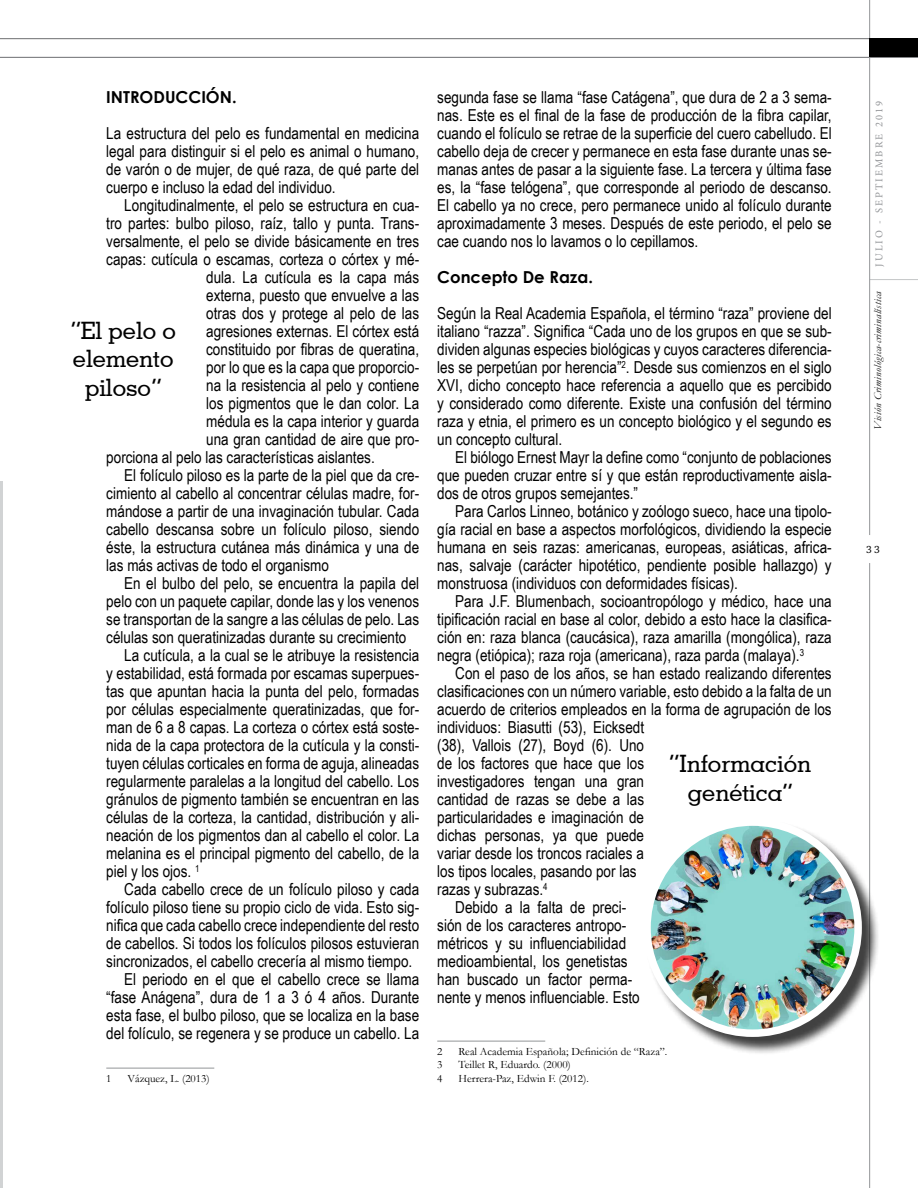
<style>
.page{position:relative;width:918px;height:1188px;background:#fff}
.page>*{position:absolute;margin:0;border:0;box-sizing:border-box;transform-origin:0 0}
.t1{font:500 24px/28.8px "Geometric Slab 703 BT";color:#000;text-align:center}
.t2{font:16.5px/18px "Arial Narrow";color:#000;text-align:justify}
.t3{font:700 16.5px "Century Gothic";color:#000}
.t4{font:11.25px "Garamond";color:#000}
.t5{font:italic 10.5px "Garamond";color:#000}
.t6{font:10.5px "Minion Pro";letter-spacing:.2em;color:#939598}
.t7{font:10.5px "Charter ITC Std";color:#000}
</style>
<div class="page">
<hr style="left:0;top:481px;width:3px;height:707px;background:#d1d3d4">
<hr style="left:870px;top:279px;width:48px;height:1px;background:#c4c6c8">
<hr style="left:0;top:57px;width:918px;height:1px;background:#6d6e71">
<hr style="left:0;top:38px;width:918px;height:1px;background:#6d6e71">
<hr style="left:869px;top:0;width:1px;height:535px;background:#939598">
<hr style="left:869px;top:563px;width:1px;height:625px;background:#939598">
<div style="left:870px;top:38px;width:48px;height:19px;background:#000"></div>
<hr style="left:106px;top:1068px;width:108px;height:1px;background:#939598">
<hr style="left:437px;top:1041px;width:108px;height:1px;background:#939598">
<div style="left:646px;top:821px;width:234px;height:235px;background:#000;opacity:.75"></div>
<img style="left:647px;top:824px;width:211px;height:209px">
<div style="left:643px;top:818px;width:219px;height:219px;border:8px solid #fff;border-radius:50%"></div>
<p class="t3" style="left:106px;top:87px;width:132px">INTRODUCCIÓN.</p>
<p class="t2" style="left:106px;top:124px;width:314px">La estructura del pelo es fundamental en medicina legal para distinguir si el pelo es animal o humano, de varón o de mujer, de qué raza, de qué parte del cuerpo e incluso la edad del individuo.</p>
<p class="t2" style="left:124px;top:196px;width:296px">Longitudinalmente, el pelo se estructura en cua-</p>
<p class="t2" style="left:106px;top:214px;width:314px">tro partes: bulbo piloso, raíz, tallo y punta. Trans-</p>
<p class="t2" style="left:106px;top:232px;width:314px">versalmente, el pelo se divide básicamente en tres</p>
<p class="t2" style="left:106px;top:250px;width:314px">capas: cutícula o escamas, corteza o córtex y mé-</p>
<p class="t2" style="left:206px;top:268px;width:215px">dula. La cutícula es la capa más</p>
<p class="t2" style="left:206px;top:286px;width:215px">externa, puesto que envuelve a las</p>
<p class="t2" style="left:206px;top:304px;width:215px">otras dos y protege al pelo de las</p>
<p class="t2" style="left:206px;top:322px;width:215px">agresiones externas. El córtex está</p>
<p class="t2" style="left:206px;top:340px;width:215px">constituido por fibras de queratina,</p>
<p class="t2" style="left:206px;top:358px;width:215px">por lo que es la capa que proporcio-</p>
<p class="t2" style="left:206px;top:376px;width:214px">na la resistencia al pelo y contiene</p>
<p class="t2" style="left:206px;top:394px;width:215px">los pigmentos que le dan color. La</p>
<p class="t2" style="left:206px;top:412px;width:215px">médula es la capa interior y guarda</p>
<p class="t2" style="left:206px;top:430px;width:215px">una gran cantidad de aire que pro-</p>
<p class="t2" style="left:106px;top:448px;width:270px">porciona al pelo las características aislantes.</p>
<p class="t2" style="left:124px;top:466px;width:296px">El folículo piloso es la parte de la piel que da cre-</p>
<p class="t2" style="left:106px;top:484px;width:314px">cimiento al cabello al concentrar células madre, for-</p>
<p class="t2" style="left:106px;top:502px;width:314px">mándose a partir de una invaginación tubular. Cada</p>
<p class="t2" style="left:106px;top:520px;width:314px">cabello descansa sobre un folículo piloso, siendo</p>
<p class="t2" style="left:106px;top:538px;width:314px">éste, la estructura cutánea más dinámica y una de</p>
<p class="t2" style="left:106px;top:556px;width:224px">las más activas de todo el organismo</p>
<p class="t2" style="left:124px;top:574px;width:296px">En el bulbo del pelo, se encuentra la papila del</p>
<p class="t2" style="left:106px;top:592px;width:314px">pelo con un paquete capilar, donde las y los venenos</p>
<p class="t2" style="left:106px;top:610px;width:314px">se transportan de la sangre a las células de pelo. Las</p>
<p class="t2" style="left:106px;top:628px;width:302px">células son queratinizadas durante su crecimiento</p>
<p class="t2" style="left:124px;top:646px;width:296px">La cutícula, a la cual se le atribuye la resistencia</p>
<p class="t2" style="left:106px;top:664px;width:314px">y estabilidad, está formada por escamas superpues-</p>
<p class="t2" style="left:106px;top:682px;width:314px">tas que apuntan hacia la punta del pelo, formadas</p>
<p class="t2" style="left:106px;top:700px;width:314px">por células especialmente queratinizadas, que for-</p>
<p class="t2" style="left:106px;top:718px;width:314px">man de 6 a 8 capas. La corteza o córtex está soste-</p>
<p class="t2" style="left:106px;top:736px;width:314px">nida de la capa protectora de la cutícula y la consti-</p>
<p class="t2" style="left:106px;top:754px;width:314px">tuyen células corticales en forma de aguja, alineadas</p>
<p class="t2" style="left:106px;top:772px;width:314px">regularmente paralelas a la longitud del cabello. Los</p>
<p class="t2" style="left:106px;top:790px;width:314px">gránulos de pigmento también se encuentran en las</p>
<p class="t2" style="left:106px;top:808px;width:314px">células de la corteza, la cantidad, distribución y ali-</p>
<p class="t2" style="left:106px;top:826px;width:314px">neación de los pigmentos dan al cabello el color. La</p>
<p class="t2" style="left:106px;top:844px;width:314px">melanina es el principal pigmento del cabello, de la</p>
<p class="t2" style="left:106px;top:862px;width:95px">piel y los ojos. <sup>1</sup></p>
<p class="t2" style="left:124px;top:880px;width:296px">Cada cabello crece de un folículo piloso y cada</p>
<p class="t2" style="left:106px;top:898px;width:314px">folículo piloso tiene su propio ciclo de vida. Esto sig-</p>
<p class="t2" style="left:106px;top:916px;width:314px">nifica que cada cabello crece independiente del resto</p>
<p class="t2" style="left:106px;top:934px;width:314px">de cabellos. Si todos los folículos pilosos estuvieran</p>
<p class="t2" style="left:106px;top:952px;width:308px">sincronizados, el cabello crecería al mismo tiempo.</p>
<p class="t2" style="left:124px;top:970px;width:296px">El periodo en el que el cabello crece se llama</p>
<p class="t2" style="left:106px;top:988px;width:314px">“fase Anágena”, dura de 1 a 3 ó 4 años. Durante</p>
<p class="t2" style="left:106px;top:1006px;width:314px">esta fase, el bulbo piloso, que se localiza en la base</p>
<p class="t2" style="left:106px;top:1024px;width:314px">del folículo, se regenera y se produce un cabello. La</p>
<p class="t4" style="left:106px;top:1071px;width:7px">1</p>
<p class="t4" style="left:128px;top:1071px;width:84px">Vázquez, L. (2013)</p>
<h1 class="t1" style="left:71px;top:315px;width:107px">“El pelo o elemento piloso”</h1>
<p class="t2" style="left:437px;top:88px;width:396px">segunda fase se llama “fase Catágena”, que dura de 2 a 3 sema&shy;nas. Este es el final de la fase de producción de la fibra capilar, cuando el folículo se retrae de la superficie del cuero cabelludo. El cabello deja de crecer y permanece en esta fase durante unas se&shy;manas antes de pasar a la siguiente fase. La tercera y última fase es, la “fase telógena”, que corresponde al periodo de descanso.<br>El cabello ya no crece, pero permanece unido al folículo durante aproximadamente 3 meses. Después de este periodo, el pelo se cae cuando nos lo lavamos o lo cepillamos.</p>
<p class="t3" style="left:437px;top:267px;width:157px">Concepto De Raza.</p>
<p class="t2" style="left:437px;top:304px;width:396px">Según la Real Academia Española, el término “raza” proviene del italiano “razza”. Significa “Cada uno de los grupos en que se sub&shy;dividen algunas especies biológicas y cuyos caracteres diferencia&shy;les se perpetúan por herencia”<sup>2</sup>. Desde sus comienzos en el siglo XVI, dicho concepto hace referencia a aquello que es percibido y considerado como diferente. Existe una confusión del término raza y etnia, el primero es un concepto biológico y el segundo es un concepto cultural.</p>
<p class="t2" style="left:437px;top:448px;width:396px;text-indent:18px">El biólogo Ernest Mayr la define como “conjunto de poblaciones que pueden cruzar entre sí y que están reproductivamente aisla&shy;dos de otros grupos semejantes.”</p>
<p class="t2" style="left:437px;top:502px;width:396px;text-indent:18px">Para Carlos Linneo, botánico y zoólogo sueco, hace una tipolo&shy;gía racial en base a aspectos morfológicos, dividiendo la especie humana en seis razas: americanas, europeas, asiáticas, africa&shy;nas, salvaje (carácter hipotético, pendiente posible hallazgo) y monstruosa (individuos con deformidades físicas).</p>
<p class="t2" style="left:437px;top:592px;width:396px;text-indent:18px">Para J.F. Blumenbach, socioantropólogo y médico, hace una tipificación racial en base al color, debido a esto hace la clasifica&shy;ción en: raza blanca (caucásica), raza amarilla (mongólica), raza negra (etiópica); raza roja (americana), raza parda (malaya).<sup>3</sup></p>
<p class="t2" style="left:455px;top:664px;width:378px">Con el paso de los años, se han estado realizando diferentes</p>
<p class="t2" style="left:437px;top:682px;width:396px">clasificaciones con un número variable, esto debido a la falta de un</p>
<p class="t2" style="left:437px;top:700px;width:396px">acuerdo de criterios empleados en la forma de agrupación de los</p>
<p class="t2" style="left:437px;top:718px;width:208px">individuos: Biasutti (53), Eicksedt</p>
<p class="t2" style="left:437px;top:736px;width:208px">(38), Vallois (27), Boyd (6). Uno</p>
<p class="t2" style="left:437px;top:754px;width:208px">de los factores que hace que los</p>
<p class="t2" style="left:437px;top:772px;width:208px">investigadores tengan una gran</p>
<p class="t2" style="left:437px;top:790px;width:208px">cantidad de razas se debe a las</p>
<p class="t2" style="left:437px;top:808px;width:208px">particularidades e imaginación de</p>
<p class="t2" style="left:437px;top:826px;width:208px">dichas personas, ya que puede</p>
<p class="t2" style="left:437px;top:844px;width:208px">variar desde los troncos raciales a</p>
<p class="t2" style="left:437px;top:862px;width:201px">los tipos locales, pasando por las</p>
<p class="t2" style="left:437px;top:880px;width:112px">razas y subrazas.<sup>4</sup></p>
<p class="t2" style="left:455px;top:898px;width:172px">Debido a la falta de preci-</p>
<p class="t2" style="left:437px;top:916px;width:190px">sión de los caracteres antropo-</p>
<p class="t2" style="left:437px;top:934px;width:190px">métricos y su influenciabilidad</p>
<p class="t2" style="left:437px;top:952px;width:192px">medioambiental, los genetistas</p>
<p class="t2" style="left:437px;top:970px;width:196px">han buscado un factor perma-</p>
<p class="t2" style="left:437px;top:988px;width:204px">nente y menos influenciable. Esto</p>
<h1 class="t1" style="left:669px;top:749px;width:143px">“Información genética”</h1>
<p class="t4" style="left:437px;top:1044px;width:7px">2</p>
<p class="t4" style="left:459px;top:1044px;width:210px">Real Academia Española; Definición de “Raza”.</p>
<p class="t4" style="left:437px;top:1057px;width:7px">3</p>
<p class="t4" style="left:459px;top:1057px;width:114px">Teillet R, Eduardo. (2000)</p>
<p class="t4" style="left:437px;top:1071px;width:7px">4</p>
<p class="t4" style="left:459px;top:1071px;width:132px">Herrera-Paz, Edwin F. (2012).</p>
<p class="t6" style="left:872px;top:267px;width:168px;rotate:-90deg">JULIO - SEPTIEMBRE 2019</p>
<p class="t5" style="left:871px;top:430px;width:140px;rotate:-90deg">Visión Criminológica-criminalística</p>
<p class="t7" style="left:866px;top:543px;width:15px">33</p>
</div>
